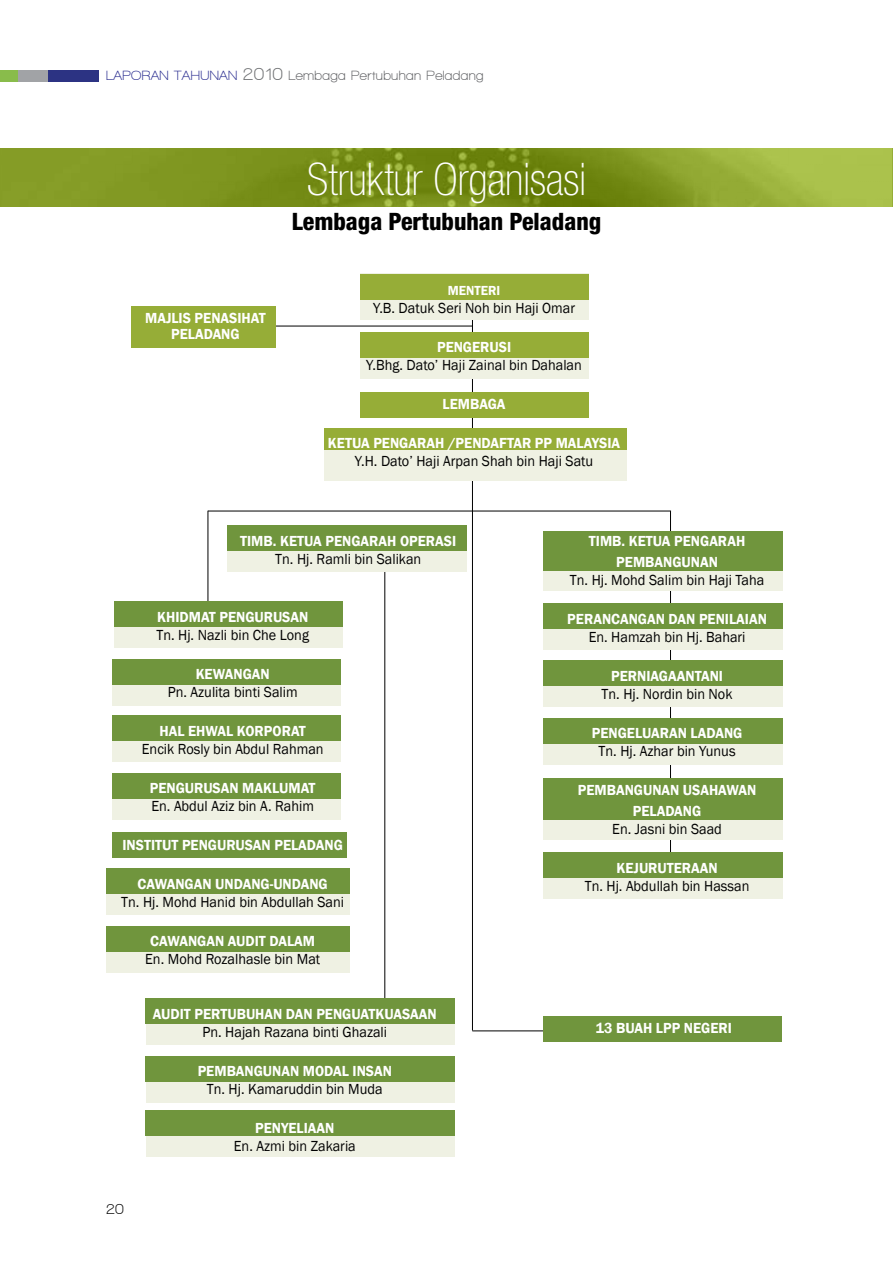
<style>
.page{position:relative;width:893px;height:1263px;background:#fff}
.page>*{position:absolute;margin:0;border:0;box-sizing:border-box;transform-origin:0 0}
.t1{font:100 condensed 45px "Helvetica Neue";color:#fff}
.t2{font:800 condensed 24px "Helvetica Neue";color:#000}
.t3{font:15px "Franklin Gothic";color:#000;scale:.95 1}
.t4{font:600 15px/21px "Franklin Gothic";color:#fff;text-align:center;scale:.95 1}
.t5{font:700 15px "Walkway";color:#000}
.t6{font:700 13.5px "Walkway";letter-spacing:.025em;color:#636467}
.t7{font:600 13.5px "Franklin Gothic";color:#fff;scale:.95 1}
.s1{color:#2e3192}
.s2{font-size:18px;color:#6d6f71}
</style>
<div class="page">
<div style="left:37px;top:70px;width:62px;height:11px;background:#2c3383"></div>
<div style="left:17px;top:70px;width:30px;height:11px;background:#a1a3a6"></div>
<div style="left:0;top:70px;width:17px;height:11px;background:#89bc4b"></div>
<img style="left:0;top:149px;width:892px;height:58px">
<hr style="left:472px;top:288px;width:1px;height:742px;background:#000">
<hr style="left:384px;top:536px;width:1px;height:491px;background:#000">
<hr style="left:208px;top:511px;width:1px;height:110px;background:#000">
<hr style="left:670px;top:511px;width:1px;height:360px;background:#000">
<hr style="left:208px;top:511px;width:463px;height:1px;background:#000">
<hr style="left:472px;top:1030px;width:224px;height:1px;background:#000">
<hr style="left:218px;top:326px;width:255px;height:1px;background:#000">
<div style="left:543px;top:539px;width:239px;height:51px;background:#eff1e3"></div>
<div style="left:543px;top:531px;width:239px;height:40px;background:#70953d"></div>
<div style="left:360px;top:274px;width:229px;height:46px;background:#eff1e3"></div>
<div style="left:360px;top:274px;width:229px;height:25px;background:#96ad37"></div>
<div style="left:360px;top:332px;width:229px;height:47px;background:#eff1e3"></div>
<div style="left:360px;top:332px;width:229px;height:26px;background:#96ad37"></div>
<div style="left:324px;top:429px;width:303px;height:51px;background:#eff1e3"></div>
<div style="left:324px;top:429px;width:303px;height:21px;background:#96ad37"></div>
<div style="left:360px;top:392px;width:229px;height:26px;background:#96ad37"></div>
<div style="left:228px;top:525px;width:239px;height:47px;background:#eff1e3"></div>
<div style="left:228px;top:525px;width:239px;height:26px;background:#70953d"></div>
<div style="left:543px;top:603px;width:239px;height:47px;background:#eff1e3"></div>
<div style="left:543px;top:603px;width:239px;height:26px;background:#70953d"></div>
<div style="left:543px;top:660px;width:239px;height:46px;background:#eff1e3"></div>
<div style="left:543px;top:660px;width:239px;height:26px;background:#70953d"></div>
<div style="left:543px;top:718px;width:239px;height:47px;background:#eff1e3"></div>
<div style="left:543px;top:718px;width:239px;height:26px;background:#70953d"></div>
<div style="left:543px;top:793px;width:239px;height:47px;background:#eff1e3"></div>
<div style="left:543px;top:778px;width:239px;height:41px;background:#70953d"></div>
<div style="left:543px;top:852px;width:239px;height:47px;background:#eff1e3"></div>
<div style="left:543px;top:852px;width:239px;height:26px;background:#70953d"></div>
<div style="left:131px;top:306px;width:144px;height:41px;background:#96ad37"></div>
<div style="left:114px;top:601px;width:228px;height:47px;background:#eff1e3"></div>
<div style="left:114px;top:601px;width:228px;height:26px;background:#70953d"></div>
<div style="left:112px;top:659px;width:229px;height:46px;background:#eff1e3"></div>
<div style="left:112px;top:659px;width:229px;height:26px;background:#70953d"></div>
<div style="left:112px;top:715px;width:229px;height:47px;background:#eff1e3"></div>
<div style="left:112px;top:715px;width:229px;height:26px;background:#70953d"></div>
<div style="left:112px;top:773px;width:229px;height:47px;background:#eff1e3"></div>
<div style="left:112px;top:773px;width:229px;height:26px;background:#70953d"></div>
<div style="left:106px;top:868px;width:244px;height:47px;background:#eff1e3"></div>
<div style="left:106px;top:868px;width:244px;height:26px;background:#70953d"></div>
<div style="left:106px;top:926px;width:244px;height:47px;background:#eff1e3"></div>
<div style="left:106px;top:926px;width:244px;height:26px;background:#70953d"></div>
<div style="left:146px;top:998px;width:309px;height:47px;background:#eff1e3"></div>
<div style="left:146px;top:998px;width:309px;height:26px;background:#70953d"></div>
<div style="left:543px;top:1016px;width:239px;height:26px;background:#70953d"></div>
<div style="left:146px;top:1056px;width:309px;height:47px;background:#eff1e3"></div>
<div style="left:146px;top:1056px;width:309px;height:26px;background:#70953d"></div>
<div style="left:146px;top:1110px;width:309px;height:47px;background:#eff1e3"></div>
<div style="left:146px;top:1110px;width:309px;height:26px;background:#70953d"></div>
<div style="left:112px;top:832px;width:235px;height:26px;background:#70953d"></div>
<p class="t6" style="left:106px;top:68px;width:379px"><span class="s1">Laporan Tahunan</span> <span class="s2">2010</span> Lembaga Pertubuhan Peladang</p>
<h1 class="t1" style="left:307px;top:154px;width:281px">Struktur Organisasi</h1>
<p class="t4" style="left:145px;top:309px;width:128px;line-height:16.5px">MAJLIS PENASIHAT<br>PELADANG</p>
<h2 class="t2" style="left:292px;top:207px;width:311px">Lembaga Pertubuhan Peladang</h2>
<p class="t7" style="left:448px;top:282px;width:20px">MENTERI</p>
<p class="t3" style="left:373px;top:298px;width:214px">Y.B. Datuk Seri Noh bin Haji Omar</p>
<p class="t4" style="left:437px;top:336px;width:79px">PENGERUSI</p>
<p class="t3" style="left:366px;top:355px;width:228px">Y.Bhg. Dato’ Haji Zainal bin Dahalan</p>
<p class="t4" style="left:443px;top:393px;width:68px">LEMBAGA</p>
<p class="t4" style="left:328px;top:432px;width:309px">KETUA PENGARAH /PENDAFTAR PP MALAYSIA</p>
<p class="t3" style="left:355px;top:451px;width:252px">Y.H. Dato’ Haji Arpan Shah bin Haji Satu</p>
<p class="t4" style="left:240px;top:530px;width:229px">TIMB. KETUA PENGARAH OPERASI</p>
<p class="t3" style="left:275px;top:549px;width:155px">Tn. Hj. Ramli bin Salikan</p>
<p class="t4" style="left:157px;top:607px;width:161px">KHIDMAT PENGURUSAN</p>
<p class="t3" style="left:156px;top:626px;width:162px">Tn. Hj. Nazli bin Che Long</p>
<p class="t4" style="left:196px;top:664px;width:80px">KEWANGAN</p>
<p class="t3" style="left:168px;top:683px;width:138px">Pn. Azulita binti Salim</p>
<p class="t4" style="left:159px;top:721px;width:156px">HAL EHWAL KORPORAT</p>
<p class="t3" style="left:142px;top:740px;width:193px">Encik Rosly bin Abdul Rahman</p>
<p class="t4" style="left:150px;top:778px;width:176px">PENGURUSAN MAKLUMAT</p>
<p class="t3" style="left:151px;top:797px;width:173px">En. Abdul Aziz bin A. Rahim</p>
<p class="t4" style="left:122px;top:835px;width:234px">INSTITUT PENGURUSAN PELADANG</p>
<p class="t4" style="left:138px;top:874px;width:202px">CAWANGAN UNDANG-UNDANG</p>
<p class="t3" style="left:121px;top:893px;width:236px">Tn. Hj. Mohd Hanid bin Abdullah Sani</p>
<p class="t4" style="left:150px;top:931px;width:175px">CAWANGAN AUDIT DALAM</p>
<p class="t3" style="left:145px;top:950px;width:186px">En. Mohd Rozalhasle bin Mat</p>
<p class="t5" style="left:106px;top:1200px;width:19px">20</p>
<p class="t4" style="left:153px;top:1004px;width:300px">AUDIT PERTUBUHAN DAN PENGUATKUASAAN</p>
<p class="t3" style="left:202px;top:1023px;width:196px">Pn. Hajah Razana binti Ghazali</p>
<p class="t4" style="left:198px;top:1061px;width:206px">PEMBANGUNAN MODAL INSAN</p>
<p class="t3" style="left:207px;top:1080px;width:187px">Tn. Hj. Kamaruddin bin Muda</p>
<p class="t4" style="left:255px;top:1118px;width:85px">PENYELIAAN</p>
<p class="t3" style="left:234px;top:1137px;width:130px">En. Azmi bin Zakaria</p>
<p class="t4" style="left:589px;top:530px;width:166px">TIMB. KETUA PENGARAH<br>PEMBANGUNAN</p>
<p class="t3" style="left:570px;top:570px;width:206px">Tn. Hj. Mohd Salim bin Haji Taha</p>
<p class="t4" style="left:567px;top:608px;width:212px">PERANCANGAN DAN PENILAIAN</p>
<p class="t3" style="left:589px;top:627px;width:167px">En. Hamzah bin Hj. Bahari</p>
<p class="t4" style="left:611px;top:665px;width:119px">PERNIAGAANTANI</p>
<p class="t3" style="left:602px;top:684px;width:139px">Tn. Hj. Nordin bin Nok</p>
<p class="t4" style="left:592px;top:722px;width:160px">PENGELUARAN LADANG</p>
<p class="t3" style="left:599px;top:741px;width:146px">Tn. Hj. Azhar bin Yunus</p>
<p class="t4" style="left:578px;top:779px;width:189px">PEMBANGUNAN USAHAWAN<br>PELADANG</p>
<p class="t3" style="left:612px;top:819px;width:117px">En. Jasni bin Saad</p>
<p class="t4" style="left:616px;top:857px;width:108px">KEJURUTERAAN</p>
<p class="t3" style="left:585px;top:876px;width:175px">Tn. Hj. Abdullah bin Hassan</p>
<p class="t4" style="left:596px;top:1018px;width:145px">13 BUAH LPP NEGERI</p>
</div>
